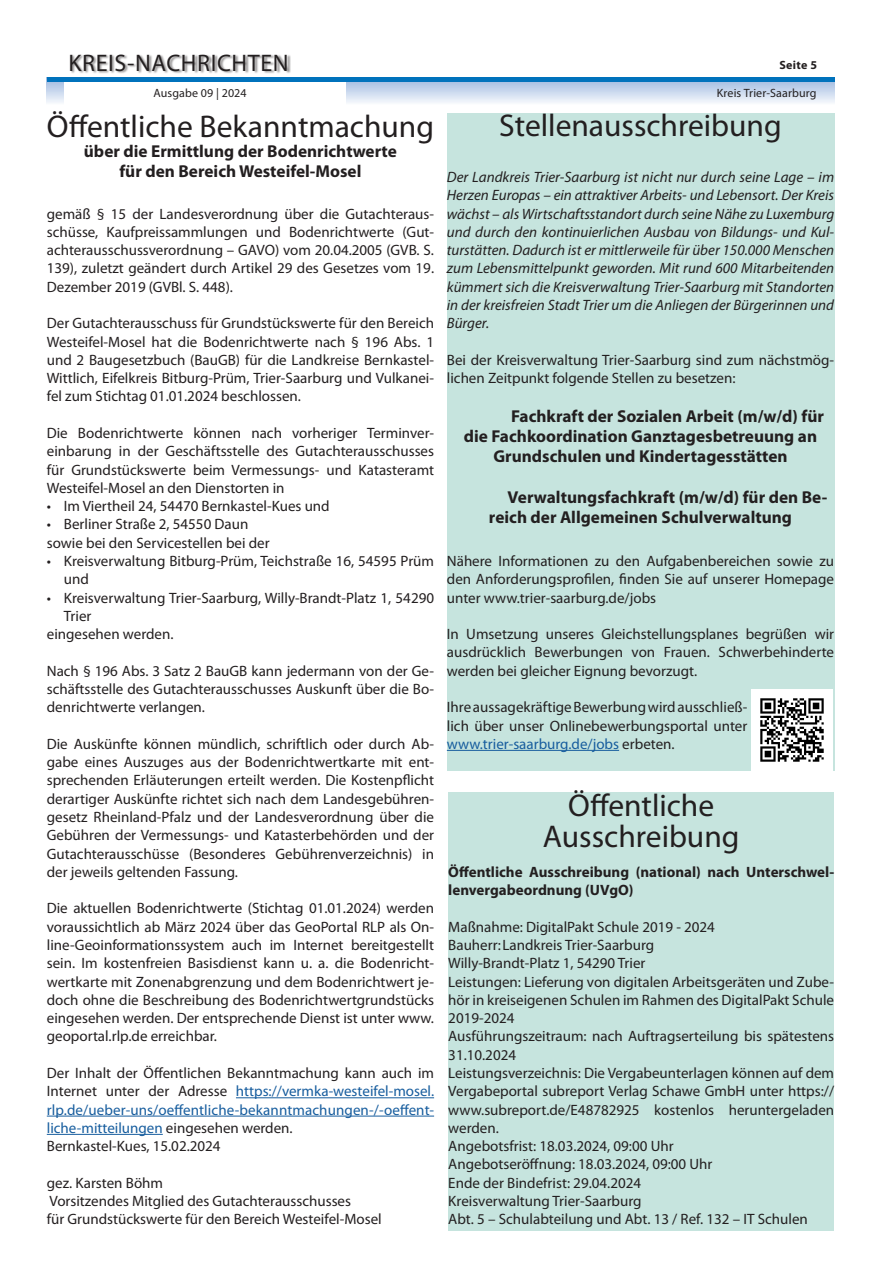
<style>
.page{position:relative;width:881px;height:1263px;background:#fff}
.page>*{position:absolute;margin:0;border:0;box-sizing:border-box;transform-origin:0 0}
.Headline{font:31.5px "Myriad Pro";color:#231f20}
.t1{font:24px "Myriad Pro";letter-spacing:.025em;color:#231f20}
.Subline{font:700 17.25px/20.2px "Myriad Pro";color:#231f20}
.Fließtext{font:15px/18.3px "Myriad Pro";color:#231f20;text-align:justify}
.Fließtext-2{font:italic 15px/18.3px "Myriad Pro";color:#231f20;text-align:justify}
.Fließtext-3{font:15px/18.3px "Myriad Pro";color:#175d9e;text-align:justify}
.Fließtext-4{font:700 15px/18.3px "Myriad Pro";color:#231f20}
.t2{font:12px "Myriad Pro";letter-spacing:.01em;color:#231f20}
.t3{font:700 12px "Myriad Pro";letter-spacing:.025em;color:#231f20}
.s1{color:#231f20}
.s2{color:#175d9e}
</style>
<div class="page">
<svg style="left:47px;top:82px;width:786px;height:21px;background:#cedbef"></svg>
<div style="left:64px;top:0;width:281px;height:113px;background:#fff"></div>
<div style="left:71px;top:54px;width:220px;height:20px;background:#231f20;opacity:.5"></div>
<hr style="left:47px;top:78px;width:786px;height:4px;background:#0072bc">
<hr style="left:236px;top:1097px;width:198px;height:1px;background:#175d9e">
<hr style="left:47px;top:1116px;width:387px;height:1px;background:#175d9e">
<hr style="left:47px;top:1134px;width:116px;height:1px;background:#175d9e">
<div style="left:446px;top:113px;width:387px;height:657px;background:#c6e4de"></div>
<hr style="left:446px;top:750px;width:173px;height:1px;background:#175d9e">
<div style="left:448px;top:792px;width:385px;height:67px;background:#c6e4de"></div>
<div style="left:448px;top:856px;width:385px;height:375px;background:#c6e4de"></div>
<img style="left:751px;top:690px;width:80px;height:80px">
<h2 class="t1" style="left:68px;top:48px;width:221px">KREIS-NACHRICHTEN</h2>
<p class="t2" style="left:153px;top:86px;width:95px">Ausgabe 09 | 2024</p>
<p class="Headline" style="left:47px;top:107px;width:388px">Öffentliche Bekanntmachung</p>
<p class="Subline" style="left:84px;top:140px;width:314px">über die Ermittlung der Bodenrichtwerte</p>
<p class="Subline" style="left:119px;top:161px;width:243px">für den Bereich Westeifel-Mosel</p>
<p class="Fließtext" style="left:47px;top:204px;width:388px">gemäß § 15 der Landesverordnung über die Gutachteraus&shy;schüsse, Kaufpreissammlungen und Bodenrichtwerte (Gut&shy;achterausschussverordnung – GAVO) vom 20.04.2005 (GVB. S.<br>139), zuletzt geändert durch Artikel 29 des Gesetzes vom 19.<br>Dezember 2019 (GVBl. S. 448).</p>
<p class="Fließtext" style="left:47px;top:314px;width:388px">Der Gutachterausschuss für Grundstückswerte für den Bereich Westeifel-Mosel hat die Bodenrichtwerte nach § 196 Abs. 1 und 2 Baugesetzbuch (BauGB) für die Landkreise Bernkastel-Wittlich, Eifelkreis Bitburg-Prüm, Trier-Saarburg und Vulkanei&shy;fel zum Stichtag 01.01.2024 beschlossen.</p>
<p class="Fließtext" style="left:47px;top:424px;width:388px">Die Bodenrichtwerte können nach vorheriger Terminver&shy;einbarung in der Geschäftsstelle des Gutachterausschusses für Grundstückswerte beim Vermessungs- und Katasteramt Westeifel-Mosel an den Dienstorten in</p>
<p class="Fließtext" style="left:47px;top:497px;width:284px">• Im Viertheil 24, 54470 Bernkastel-Kues und</p>
<p class="Fließtext" style="left:47px;top:515px;width:203px">• Berliner Straße 2, 54550 Daun</p>
<p class="Fließtext" style="left:47px;top:533px;width:224px">sowie bei den Servicestellen bei der</p>
<p class="Fließtext" style="left:64px;top:552px;width:371px;text-indent:-17px">• Kreisverwaltung Bitburg-Prüm, Teichstraße 16, 54595 Prüm und</p>
<p class="Fließtext" style="left:64px;top:588px;width:371px;text-indent:-17px">• Kreisverwaltung Trier-Saarburg, Willy-Brandt-Platz 1, 54290<br>Trier</p>
<p class="Fließtext" style="left:47px;top:625px;width:128px">eingesehen werden.</p>
<p class="Fließtext" style="left:47px;top:661px;width:388px">Nach § 196 Abs. 3 Satz 2 BauGB kann jedermann von der Ge&shy;schäftsstelle des Gutachterausschusses Auskunft über die Bo&shy;denrichtwerte verlangen.</p>
<p class="Fließtext" style="left:47px;top:734px;width:388px">Die Auskünfte können mündlich, schriftlich oder durch Ab&shy;gabe eines Auszuges aus der Bodenrichtwertkarte mit ent&shy;sprechenden Erläuterungen erteilt werden. Die Kostenpflicht derartiger Auskünfte richtet sich nach dem Landesgebühren&shy;gesetz Rheinland-Pfalz und der Landesverordnung über die Gebühren der Vermessungs- und Katasterbehörden und der Gutachterausschüsse (Besonderes Gebührenverzeichnis) in der jeweils geltenden Fassung.</p>
<p class="Fließtext" style="left:47px;top:899px;width:388px">Die aktuellen Bodenrichtwerte (Stichtag 01.01.2024) werden voraussichtlich ab März 2024 über das GeoPortal RLP als On&shy;line-Geoinformationssystem auch im Internet bereitgestellt sein. Im kostenfreien Basisdienst kann u. a. die Bodenricht&shy;wertkarte mit Zonenabgrenzung und dem Bodenrichtwert je&shy;doch ohne die Beschreibung des Bodenrichtwertgrundstücks eingesehen werden. Der entsprechende Dienst ist unter www. geoportal.rlp.de erreichbar.</p>
<p class="Fließtext-3" style="left:47px;top:1063px;width:388px"><span class="s1">Der Inhalt der Öffentlichen Bekanntmachung kann auch im Internet unter der Adresse</span> https://vermka-westeifel-mosel. rlp.de/ueber-uns/oeffentliche-bekanntmachungen-/-oeffent&shy;liche-mitteilungen <span class="s1">eingesehen werden.</span></p>
<p class="Fließtext" style="left:47px;top:1137px;width:175px">Bernkastel-Kues, 15.02.2024</p>
<p class="Fließtext" style="left:47px;top:1173px;width:118px">gez. Karsten Böhm</p>
<p class="Fließtext" style="left:49px;top:1191px;width:303px">Vorsitzendes Mitglied des Gutachterausschusses</p>
<p class="Fließtext" style="left:47px;top:1210px;width:336px">für Grundstückswerte für den Bereich Westeifel-Mosel</p>
<p class="t3" style="left:779px;top:57px;width:39px">Seite 5</p>
<p class="t2" style="left:716px;top:86px;width:101px">Kreis Trier-Saarburg</p>
<p class="Headline" style="left:499px;top:106px;width:284px">Stellenausschreibung</p>
<p class="Fließtext-2" style="left:446px;top:168px;width:388px">Der Landkreis Trier-Saarburg ist nicht nur durch seine Lage – im Herzen Europas – ein attraktiver Arbeits- und Lebensort. Der Kreis wächst – als Wirtschaftsstandort durch seine Nähe zu Luxemburg und durch den kontinuierlichen Ausbau von Bildungs- und Kul&shy;turstätten. Dadurch ist er mittlerweile für über 150.000 Menschen zum Lebensmittelpunkt geworden. Mit rund 600 Mitarbeitenden kümmert sich die Kreisverwaltung Trier-Saarburg mit Standorten in der kreisfreien Stadt Trier um die Anliegen der Bürgerinnen und Bürger.</p>
<p class="Fließtext" style="left:446px;top:350px;width:388px">Bei der Kreisverwaltung Trier-Saarburg sind zum nächstmög&shy;lichen Zeitpunkt folgende Stellen zu besetzen:</p>
<p class="Subline" style="left:511px;top:405px;width:314px">Fachkraft der Sozialen Arbeit (m/w/d) für</p>
<p class="Subline" style="left:463px;top:425px;width:354px">die Fachkoordination Ganztagesbetreuung an</p>
<p class="Subline" style="left:493px;top:446px;width:296px">Grundschulen und Kindertagesstätten</p>
<p class="Subline" style="left:489px;top:486px;width:340px;text-indent:19px">Verwaltungsfachkraft (m/w/d) für den Be&shy;reich der Allgemeinen Schulverwaltung</p>
<p class="Fließtext" style="left:446px;top:552px;width:388px">Nähere Informationen zu den Aufgabenbereichen sowie zu den Anforderungsprofilen, finden Sie auf unserer Homepage unter www.trier-saarburg.de/jobs</p>
<p class="Fließtext" style="left:446px;top:625px;width:388px">In Umsetzung unseres Gleichstellungsplanes begrüßen wir ausdrücklich Bewerbungen von Frauen. Schwerbehinderte werden bei gleicher Eignung bevorzugt.</p>
<p class="Fließtext" style="left:446px;top:698px;width:302px">Ihre aussagekräftige Bewerbung wird ausschließ&shy;lich über unser Onlinebewerbungsportal unter <span class="s2">www.trier-saarburg.de/jobs</span> erbeten.</p>
<p class="Headline" style="left:568px;top:786px;width:147px">Öffentliche</p>
<p class="Headline" style="left:542px;top:817px;width:198px">Ausschreibung</p>
<p class="Fließtext-4" style="left:448px;top:862px;width:387px">Öffentliche Ausschreibung (national) nach Unterschwel&shy;lenvergabeordnung (UVgO)</p>
<p class="Fließtext" style="left:448px;top:917px;width:268px">Maßnahme: DigitalPakt Schule 2019 - 2024</p>
<p class="Fließtext" style="left:448px;top:935px;width:207px">Bauherr:Landkreis Trier-Saarburg</p>
<p class="Fließtext" style="left:448px;top:954px;width:198px">Willy-Brandt-Platz 1, 54290 Trier</p>
<p class="Fließtext" style="left:448px;top:972px;width:387px">Leistungen: Lieferung von digitalen Arbeitsgeräten und Zube&shy;hör in kreiseigenen Schulen im Rahmen des DigitalPakt Schule 2019-2024</p>
<p class="Fließtext" style="left:448px;top:1027px;width:387px">Ausführungszeitraum: nach Auftragserteilung bis spätestens<br>31.10.2024</p>
<p class="Fließtext" style="left:448px;top:1063px;width:387px">Leistungsverzeichnis: Die Vergabeunterlagen können auf dem Vergabeportal subreport Verlag Schawe GmbH unter https:// www.subreport.de/E48782925 kostenlos heruntergeladen werden.</p>
<p class="Fließtext" style="left:448px;top:1137px;width:227px">Angebotsfrist: 18.03.2024, 09:00 Uhr</p>
<p class="Fließtext" style="left:448px;top:1155px;width:265px">Angebotseröffnung: 18.03.2024, 09:00 Uhr</p>
<p class="Fließtext" style="left:448px;top:1173px;width:194px">Ende der Bindefrist: 29.04.2024</p>
<p class="Fließtext" style="left:448px;top:1191px;width:195px">Kreisverwaltung Trier-Saarburg</p>
<p class="Fließtext" style="left:448px;top:1210px;width:361px">Abt. 5 – Schulabteilung und Abt. 13 / Ref. 132 – IT Schulen</p>
</div>
